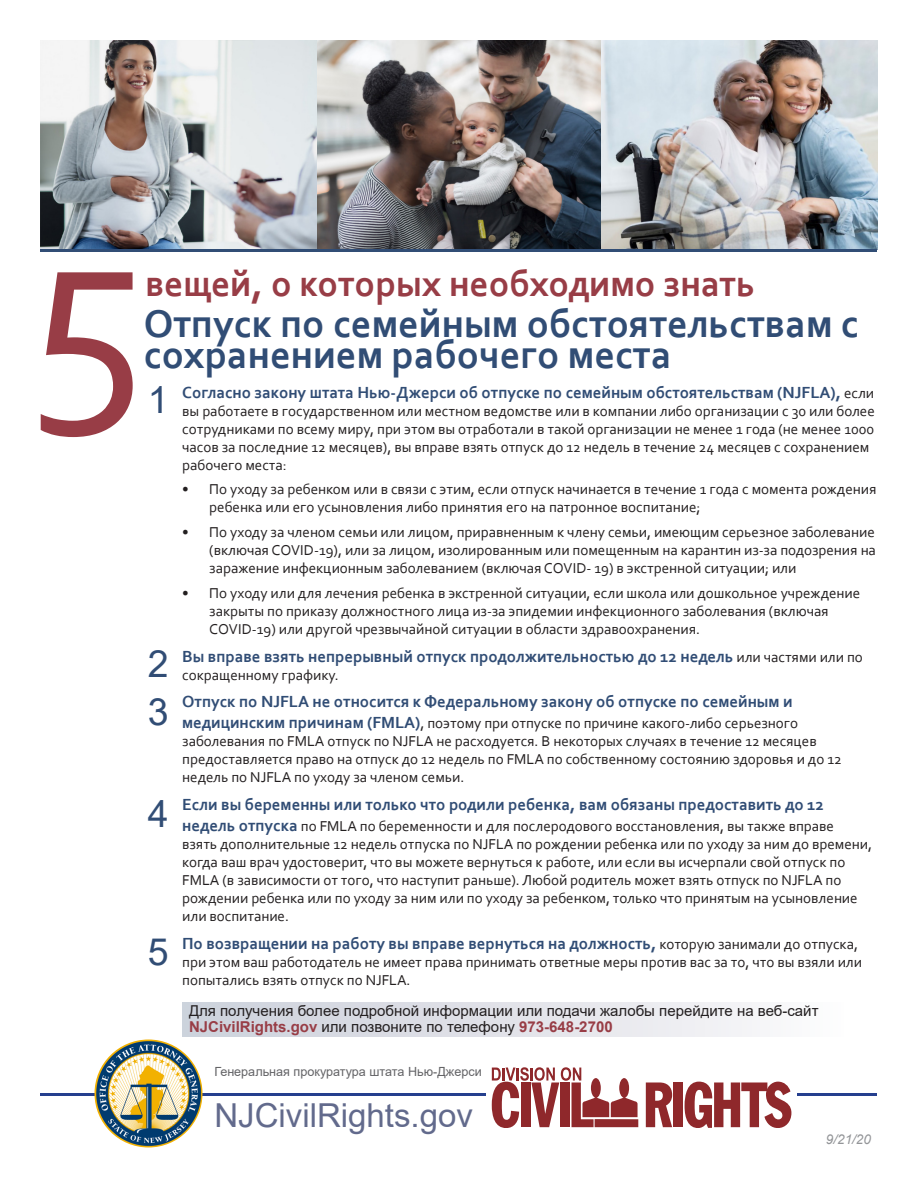
<style>
.page{position:relative;width:918px;height:1188px;background:#fff}
.page>*{position:absolute;margin:0;border:0;box-sizing:border-box;transform-origin:0 0}
.Burgundy_Header{font:247.5px "Corbel";color:#983d46}
.Blue_Header{font:700 40.5px/31.5px "Corbel";color:#314d75}
.Burgundy_Header-2{font:700 37.5px "Corbel";color:#983d46}
.Blue_Numbers{font:37.5px "Arial";color:#314d75}
.Footer_Blue{font:33px "Arial";color:#626a8c}
.Body{font:700 16.8px "Corbel";color:#314d75}
.Body-2{font:15px/18px "Corbel";color:#231f20}
.Footer_Stripe{font:15px/16.5px "Arial";color:#231f20}
.t1{font:italic 13.5px "Arial";color:#939598}
.Footer_Gray{font:12.6px "Arial";color:#636366}
.s1{font-weight:400;font-size:15px;color:#231f20}
.s2{font-weight:700;font-size:16.8px;color:#314d75}
.s3{font-weight:700;color:#983d46}
</style>
<div class="page">
<div style="left:182px;top:1002px;width:662px;height:34px;background:linear-gradient(to right,#cbcfda,#fbfafb)"></div>
<hr style="left:40px;top:1094px;width:838px;height:2px;background:#253f8e">
<div style="left:486px;top:1067px;width:310px;height:61px;background:#fff"></div>
<svg style="left:646px;top:1082px;width:26px;height:45px"></svg>
<div style="left:673px;top:1082px;width:10px;height:45px;background:#8f282b"></div>
<svg style="left:685px;top:1082px;width:106px;height:46px"></svg>
<svg style="left:492px;top:1067px;width:146px;height:61px"></svg>
<img style="left:94px;top:1040px;width:108px;height:108px;border-radius:54px">
<img style="left:40px;top:40px;width:277px;height:210px">
<img style="left:601px;top:40px;width:277px;height:210px">
<img style="left:317px;top:40px;width:284px;height:210px">
<hr style="left:40px;top:250px;width:838px;height:2px;background:#314d75">
<p class="Burgundy_Header" style="left:27px;top:152px;width:120px">5</p>
<p class="Burgundy_Header-2" style="left:145px;top:260px;width:611px">вещей, о которых необходимо знать</p>
<p class="Blue_Header" style="left:144px;top:307px;width:716px">Отпуск по семейным обстоятельствам с сохранением рабочего места</p>
<p class="Body" style="left:182px;top:382px;width:693px">Согласно закону штата Нью-Джерси об отпуске по семейным обстоятельствам (NJFLA), <span class="s1">если</span></p>
<p class="Body-2" style="left:182px;top:401px;width:694px">вы работаете в государственном или местном ведомстве или в компании либо организации с 30 или более сотрудниками по всему миру, при этом вы отработали в такой организации не менее 1 года (не менее 1000 часов за последние 12 месяцев), вы вправе взять отпуск до 12 недель в течение 24 месяцев с сохранением рабочего места:</p>
<p class="Body-2" style="left:209px;top:480px;width:669px;text-indent:-27px">• По уходу за ребенком или в связи с этим, если отпуск начинается в течение 1 года с момента рождения ребенка или его усыновления либо принятия его на патронное воспитание;</p>
<p class="Body-2" style="left:209px;top:523px;width:668px;text-align:justify;text-indent:-27px">• По уходу за членом семьи или лицом, приравненным к члену семьи, имеющим серьезное заболевание (включая COVID-19), или за лицом, изолированным или помещенным на карантин из-за подозрения на заражение инфекционным заболеванием (включая COVID- 19) в экстренной ситуации; или</p>
<p class="Body-2" style="left:209px;top:584px;width:653px;text-indent:-27px">• По уходу или для лечения ребенка в экстренной ситуации, если школа или дошкольное учреждение закрыты по приказу должностного лица из-за эпидемии инфекционного заболевания (включая<br>COVID-19) или другой чрезвычайной ситуации в области здравоохранения.</p>
<p class="Body" style="left:182px;top:646px;width:682px">Вы вправе взять непрерывный отпуск продолжительностью до 12 недель <span class="s1">или частями или по</span></p>
<p class="Body-2" style="left:182px;top:665px;width:158px">сокращенному графику.</p>
<p class="Body" style="left:182px;top:692px;width:612px">Отпуск по NJFLA не относится к Федеральному закону об отпуске по семейным и</p>
<p class="Body-2" style="left:182px;top:714px;width:661px"><span class="s2">медицинским причинам (FMLA)</span>, поэтому при отпуске по причине какого-либо серьезного заболевания по FMLA отпуск по NJFLA не расходуется. В некоторых случаях в течение 12 месяцев предоставляется право на отпуск до 12 недель по FMLA по собственному состоянию здоровья и до 12 недель по NJFLA по уходу за членом семьи.</p>
<p class="Body" style="left:182px;top:794px;width:643px">Если вы беременны или только что родили ребенка, вам обязаны предоставить до 12</p>
<p class="Body-2" style="left:182px;top:817px;width:691px"><span class="s2">недель отпуска</span> по FMLA по беременности и для послеродового восстановления, вы также вправе взять дополнительные 12 недель отпуска по NJFLA по рождении ребенка или по уходу за ним до времени, когда ваш врач удостоверит, что вы можете вернуться к работе, или если вы исчерпали свой отпуск по FMLA (в зависимости от того, что наступит раньше). Любой родитель может взять отпуск по NJFLA по рождении ребенка или по уходу за ним или по уходу за ребенком, только что принятым на усыновление или воспитание.</p>
<p class="Body" style="left:182px;top:933px;width:677px">По возвращении на работу вы вправе вернуться на должность, <span class="s1">которую занимали до отпуска,</span></p>
<p class="Body-2" style="left:182px;top:953px;width:681px">при этом ваш работодатель не имеет права принимать ответные меры против вас за то, что вы взяли или попытались взять отпуск по NJFLA.</p>
<p class="Blue_Numbers" style="left:148px;top:374px;width:22px">1</p>
<p class="Blue_Numbers" style="left:148px;top:638px;width:22px">2</p>
<p class="Blue_Numbers" style="left:148px;top:686px;width:22px">3</p>
<p class="Blue_Numbers" style="left:148px;top:788px;width:22px">4</p>
<p class="Blue_Numbers" style="left:148px;top:926px;width:22px">5</p>
<p class="Footer_Stripe" style="left:189px;top:1002px;width:631px">Для получения более подробной информации или подачи жалобы перейдите на веб-сайт<br><span class="s3">NJCivilRights.gov</span> или позвоните по телефону <span class="s3">973-648-2700</span></p>
<p class="Footer_Gray" style="left:214px;top:1063px;width:269px">Генеральная прокуратура штата Нью-Джерси</p>
<p class="Footer_Blue" style="left:214px;top:1093px;width:260px">NJCivilRights.gov</p>
<p class="t1" style="left:826px;top:1130px;width:47px">9/21/20</p>
</div>
